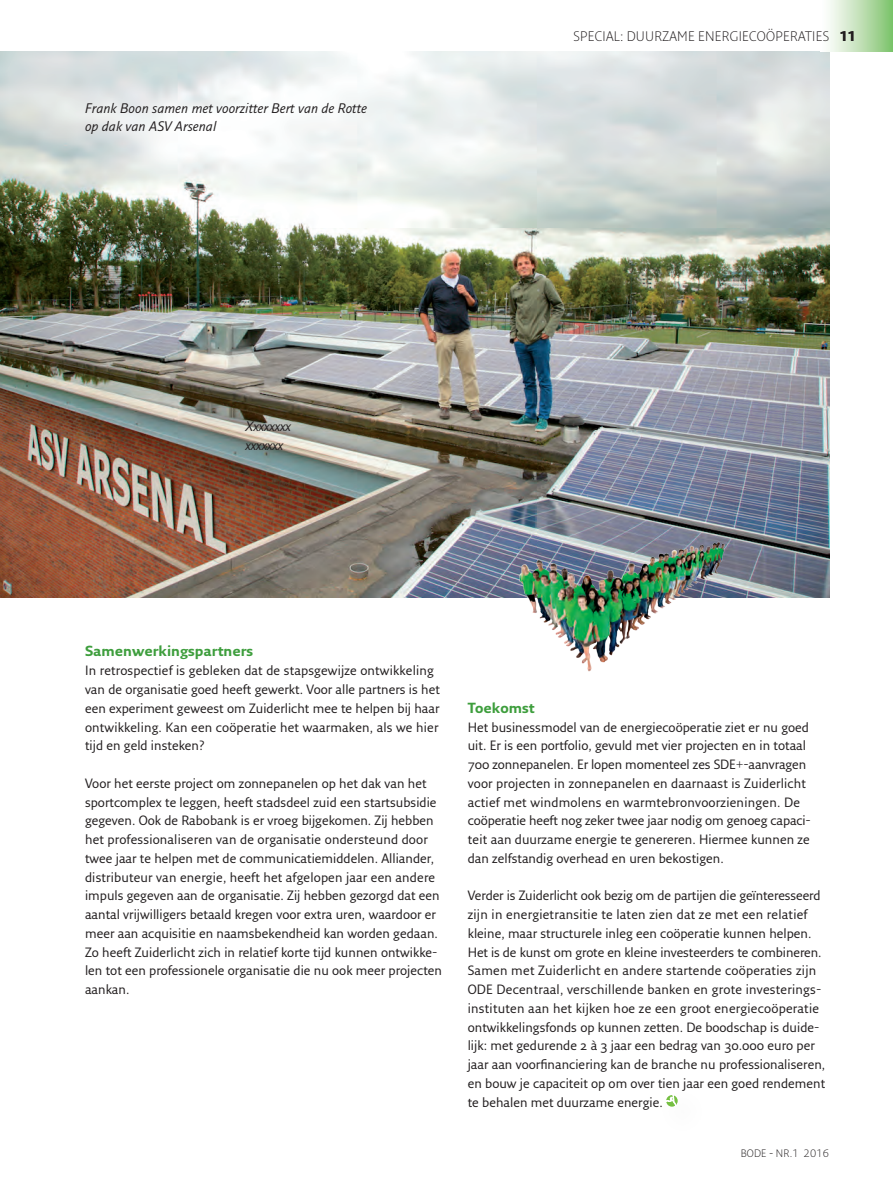
<style>
.page{position:relative;width:893px;height:1191px;background:#fff}
.page>*{position:absolute;margin:0;border:0;box-sizing:border-box;transform-origin:0 0}
.t1{font:700 14.25px "Fresco Sans";color:#3e9e3d}
.t2{font:italic 13.5px/18.8px "Fresco Sans";color:#231f20}
.t3{font:300 13.5px "Fresco Sans";letter-spacing:.02em;color:#231f20}
.t4{font:13.2px/18.8px "Fresco Sans";color:#231f20}
.t5{font:300 10.5px "Fresco Sans LF";letter-spacing:.02em;color:#231f20}
.s1{font-family:"Fresco Sans LF";font-weight:700}
</style>
<div class="page">
<img style="left:0;top:51px;width:829px;height:546px">
<div style="left:821px;top:0;width:72px;height:51px;background:linear-gradient(to right,#fff,#83c471)"></div>
<div style="left:666px;top:1095px;width:12px;height:11px;background:#76c043;border-radius:50%"></div>
<svg style="left:666px;top:1095px;width:10px;height:11px"></svg>
<img style="left:502px;top:529px;width:234px;height:143px">
<p class="t2" style="left:85px;top:98px;width:283px">Frank Boon samen met voorzitter Bert van de Rotte op dak van ASV Arsenal</p>
<p class="t3" style="left:573px;top:28px;width:284px">SPECIAL: DUURZAME ENERGIECOÖPERATIES <span class="s1">11</span></p>
<p class="t2" style="left:246px;top:417px;width:47px">Xxxxxxxx xxxxxxx</p>
<p class="t1" style="left:85px;top:642px;width:170px">Samenwerkingspartners</p>
<p class="t4" style="left:85px;top:661px;width:356px">In retrospectief is gebleken dat de stapsgewijze ontwikkeling van de organisatie goed heeft gewerkt. Voor alle partners is het een experiment geweest om Zuiderlicht mee te helpen bij haar ontwikkeling. Kan een coöperatie het waarmaken, als we hier tijd en geld insteken?</p>
<p class="t4" style="left:85px;top:773px;width:359px">Voor het eerste project om zonnepanelen op het dak van het sportcomplex te leggen, heeft stadsdeel zuid een startsubsidie gegeven. Ook de Rabobank is er vroeg bijgekomen. Zij hebben het professionaliseren van de organisatie ondersteund door twee jaar te helpen met de communicatiemiddelen. Alliander, distributeur van energie, heeft het afgelopen jaar een andere impuls gegeven aan de organisatie. Zij hebben gezorgd dat een aantal vrijwilligers betaald kregen voor extra uren, waardoor er meer aan acquisitie en naamsbekendheid kan worden gedaan.<br>Zo heeft Zuiderlicht zich in relatief korte tijd kunnen ontwikke&shy;len tot een professionele organisatie die nu ook meer projecten aankan.</p>
<p class="t1" style="left:468px;top:698px;width:68px">Toekomst</p>
<p class="t4" style="left:468px;top:717px;width:345px">Het businessmodel van de energiecoöperatie ziet er nu goed uit. Er is een portfolio, gevuld met vier projecten en in totaal 700 zonnepanelen. Er lopen momenteel zes SDE+-aanvragen voor projecten in zonnepanelen en daarnaast is Zuiderlicht actief met windmolens en warmtebronvoorzieningen. De coöperatie heeft nog zeker twee jaar nodig om genoeg capaci&shy;teit aan duurzame energie te genereren. Hiermee kunnen ze dan zelfstandig overhead en uren bekostigen.</p>
<p class="t4" style="left:468px;top:886px;width:359px">Verder is Zuiderlicht ook bezig om de partijen die geïnteresseerd zijn in energietransitie te laten zien dat ze met een relatief kleine, maar structurele inleg een coöperatie kunnen helpen.<br>Het is de kunst om grote en kleine investeerders te combineren.<br>Samen met Zuiderlicht en andere startende coöperaties zijn ODE Decentraal, verschillende banken en grote investerings&shy;instituten aan het kijken hoe ze een groot energiecoöperatie ontwikkelingsfonds op kunnen zetten. De boodschap is duide&shy;lijk: met gedurende 2 à 3 jaar een bedrag van 30.000 euro per jaar aan voorfinanciering kan de branche nu professionaliseren, en bouw je capaciteit op om over tien jaar een goed rendement te behalen met duurzame energie.</p>
<p class="t5" style="left:741px;top:1146px;width:90px">bode - NR.1 2016</p>
</div>
